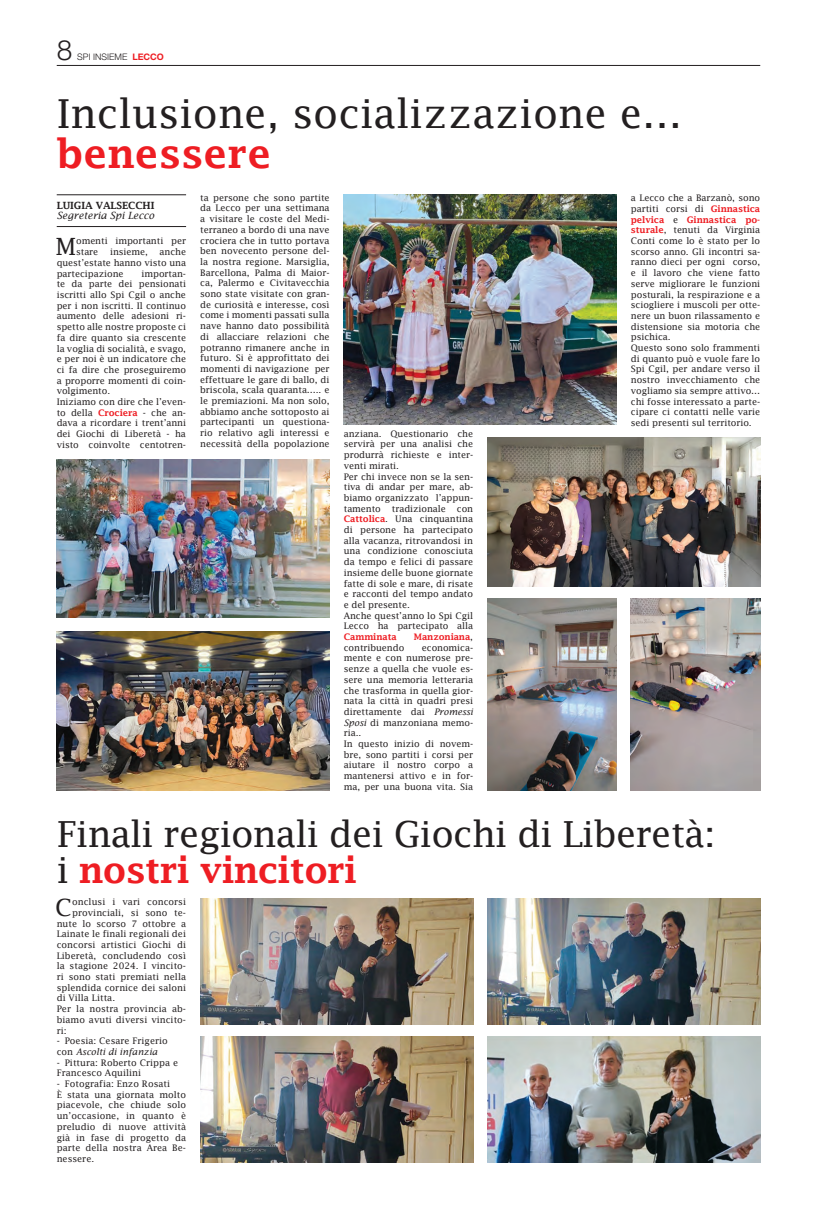
<style>
.page{position:relative;width:817px;height:1219px;background:#fff}
.page>*{position:absolute;margin:0;border:0;box-sizing:border-box;transform-origin:0 0}
.t1{font:40px "Lucida Fax";color:#231f20}
.t2{font:600 40px "Lucida Fax";color:#ee1d23}
.t3{font:36px/36px "Lucida Fax";letter-spacing:-.02em;color:#231f20}
.t4{font:300 28px "Helvetica Neue LT Std";color:#231f20}
.t5{font:23.8px "Lucida Fax";color:#231f20}
.t6{font:italic 10px "Lucida Fax";letter-spacing:-.01em;color:#231f20}
.t7{font:600 10px "Lucida Fax";letter-spacing:-.01em;color:#231f20}
.t8{font:9px/10.7px "Lucida Fax";letter-spacing:-.01em;color:#231f20}
.t9{font:600 9px "Lucida Fax";letter-spacing:-.01em;color:#ee1d23}
.t10{font:300 9px "Helvetica Neue LT Std";color:#231f20}
.s1{font-weight:700;color:#ee1d23}
.s2{font-weight:600;color:#ee1d23}
.s3{font-weight:400;color:#231f20}
.s4{font-style:italic}
</style>
<div class="page">
<hr style="left:57px;top:65px;width:703px;height:1px;background:#231f20">
<img style="left:344px;top:194px;width:272px;height:231px">
<hr style="left:57px;top:195px;width:129px;height:1px;background:#231f20">
<hr style="left:57px;top:226px;width:129px;height:1px;background:#231f20">
<img style="left:200px;top:899px;width:273px;height:125px">
<img style="left:200px;top:1037px;width:273px;height:125px">
<img style="left:487px;top:899px;width:273px;height:125px">
<img style="left:487px;top:1037px;width:273px;height:125px">
<img style="left:57px;top:459px;width:272px;height:159px">
<img style="left:57px;top:631px;width:272px;height:159px">
<img style="left:487px;top:438px;width:273px;height:149px">
<img style="left:487px;top:598px;width:129px;height:192px">
<img style="left:630px;top:598px;width:130px;height:192px">
<h3 class="t4" style="left:57px;top:33px;width:17px">8</h3>
<p class="t10" style="left:77px;top:51px;width:88px">SPI INSIEME <span class="s1">LECCO</span></p>
<h1 class="t1" style="left:57px;top:91px;width:627px">Inclusione, socializzazione e…</h1>
<h1 class="t2" style="left:57px;top:131px;width:216px">benessere</h1>
<p class="t7" style="left:57px;top:200px;width:99px">LUIGIA VALSECCHI</p>
<p class="t6" style="left:57px;top:210px;width:99px">Segreteria Spi Lecco</p>
<h3 class="t5" style="left:56px;top:233px;width:22px">M</h3>
<p class="t8" style="left:76px;top:236px;width:111px">omenti importanti per stare</p>
<p class="t8" style="left:57px;top:247px;width:131px;text-align:justify;text-indent:103px">anche quest’estate hanno visto una partecipazione</p>
<p class="t8" style="left:110px;top:247px;width:39px">insieme,</p>
<p class="t8" style="left:57px;top:268px;width:131px;text-indent:85px">importan&shy;te da parte dei pensionati iscritti allo Spi Cgil o anche per i non iscritti. Il continuo aumento delle adesioni ri&shy;spetto alle nostre proposte ci fa dire quanto sia crescente la voglia di socialità, e svago, e per noi è un indicatore che ci fa dire che proseguiremo a proporre momenti di coin&shy;volgimento.<br>Iniziamo con dire che l’even&shy;to della <span class="s2">Crociera</span> - che an&shy;dava a ricordare i trent’anni dei Giochi di Liberetà - ha visto coinvolte centotren-</p>
<p class="t8" style="left:200px;top:192px;width:131px;text-align:justify">ta persone che sono partite da Lecco per una settimana a visitare le coste del Medi&shy;terraneo a bordo di una nave crociera che in tutto portava ben novecento persone del&shy;la nostra regione. Marsiglia, Barcellona, Palma di Maior&shy;ca, Palermo e Civitavecchia sono state visitate con gran&shy;de curiosità e interesse, così come i momenti passati sulla nave hanno dato possibilità di allacciare relazioni che potranno rimanere anche in futuro. Si è approfittato dei momenti di navigazione per effettuare le gare di ballo, di briscola, scala quaranta….. e le premiazioni. Ma non solo, abbiamo anche sottoposto ai partecipanti un questiona&shy;rio relativo agli interessi e necessità della popolazione</p>
<p class="t8" style="left:344px;top:428px;width:131px">anziana. Questionario che servirà per una analisi che produrrà richieste e inter&shy;venti mirati.<br>Per chi invece non se la sen&shy;tiva di andar per mare, ab&shy;biamo organizzato l’appun&shy;tamento tradizionale con<br><span class="s2">Cattolica</span>. Una cinquantina di persone ha partecipato alla vacanza, ritrovandosi in una condizione conosciuta da tempo e felici di passare insieme delle buone giornate fatte di sole e mare, di risate e racconti del tempo andato e del presente.<br>Anche quest’anno lo Spi Cgil<br>Lecco ha partecipato alla</p>
<p class="t9" style="left:344px;top:632px;width:54px">Camminata</p>
<p class="t9" style="left:414px;top:632px;width:61px">Manzoniana<span class="s3">,</span></p>
<p class="t8" style="left:344px;top:642px;width:62px">contribuendo</p>
<p class="t8" style="left:344px;top:642px;width:131px;text-indent:78px">economica&shy;mente e con numerose pre&shy;senze a quella che vuole es&shy;sere una memoria letteraria che trasforma in quella gior&shy;nata la città in quadri presi direttamente dai <span class="s4">Promessi<br>Sposi</span> di manzoniana memo&shy;ria..<br>In questo inizio di novem&shy;bre, sono partiti i corsi per aiutare il nostro corpo a mantenersi attivo e in for&shy;ma, per una buona vita. Sia</p>
<p class="t8" style="left:630px;top:193px;width:131px">a Lecco che a Barzanò, sono partiti corsi di <span class="s2">Ginnastica pelvica</span> e <span class="s2">Ginnastica po&shy;sturale</span>, tenuti da Virginia<br>Conti come lo è stato per lo scorso anno. Gli incontri sa&shy;ranno dieci per ogni corso, e il lavoro che viene fatto serve migliorare le funzioni posturali, la respirazione e a sciogliere i muscoli per otte&shy;nere un buon rilassamento e distensione sia motoria che psichica.<br>Questo sono solo frammenti di quanto può e vuole fare lo<br>Spi Cgil, per andare verso il nostro invecchiamento che vogliamo sia sempre attivo… chi fosse interessato a parte&shy;cipare ci contatti nelle varie sedi presenti sul territorio.</p>
<h2 class="t3" style="left:57px;top:815px;width:660px">Finali regionali dei Giochi di Liberetà: i <span class="s2">nostri vincitori</span></h2>
<h3 class="t5" style="left:55px;top:893px;width:18px">C</h3>
<p class="t8" style="left:72px;top:896px;width:115px">onclusi i vari concorsi</p>
<p class="t8" style="left:72px;top:907px;width:115px">provinciali, si sono te-</p>
<p class="t8" style="left:57px;top:918px;width:131px">nute lo scorso 7 ottobre a</p>
<p class="t8" style="left:57px;top:929px;width:131px">Lainate le finali regionali dei</p>
<p class="t8" style="left:57px;top:939px;width:131px">concorsi artistici Giochi di</p>
<p class="t8" style="left:57px;top:950px;width:131px">Liberetà, concludendo così</p>
<p class="t8" style="left:57px;top:961px;width:131px">la stagione 2024. I vincito-</p>
<p class="t8" style="left:57px;top:971px;width:131px">ri sono stati premiati nella</p>
<p class="t8" style="left:57px;top:982px;width:131px">splendida cornice dei saloni</p>
<p class="t8" style="left:57px;top:993px;width:60px">di Villa Litta.</p>
<p class="t8" style="left:57px;top:1003px;width:131px">Per la nostra provincia ab-</p>
<p class="t8" style="left:57px;top:1014px;width:131px">biamo avuti diversi vincito-</p>
<p class="t8" style="left:57px;top:1025px;width:11px">ri:</p>
<p class="t8" style="left:57px;top:1036px;width:113px">- Poesia: Cesare Frigerio con <span class="s4">Ascolti di infanzia</span></p>
<p class="t8" style="left:57px;top:1057px;width:123px">- Pittura: Roberto Crippa e<br>Francesco Aquilini</p>
<p class="t8" style="left:57px;top:1078px;width:131px">- Fotografia: Enzo Rosati<br>È stata una giornata molto piacevole, che chiude solo un’occasione, in quanto è preludio di nuove attività già in fase di progetto da parte della nostra Area Be&shy;nessere.</p>
</div>
